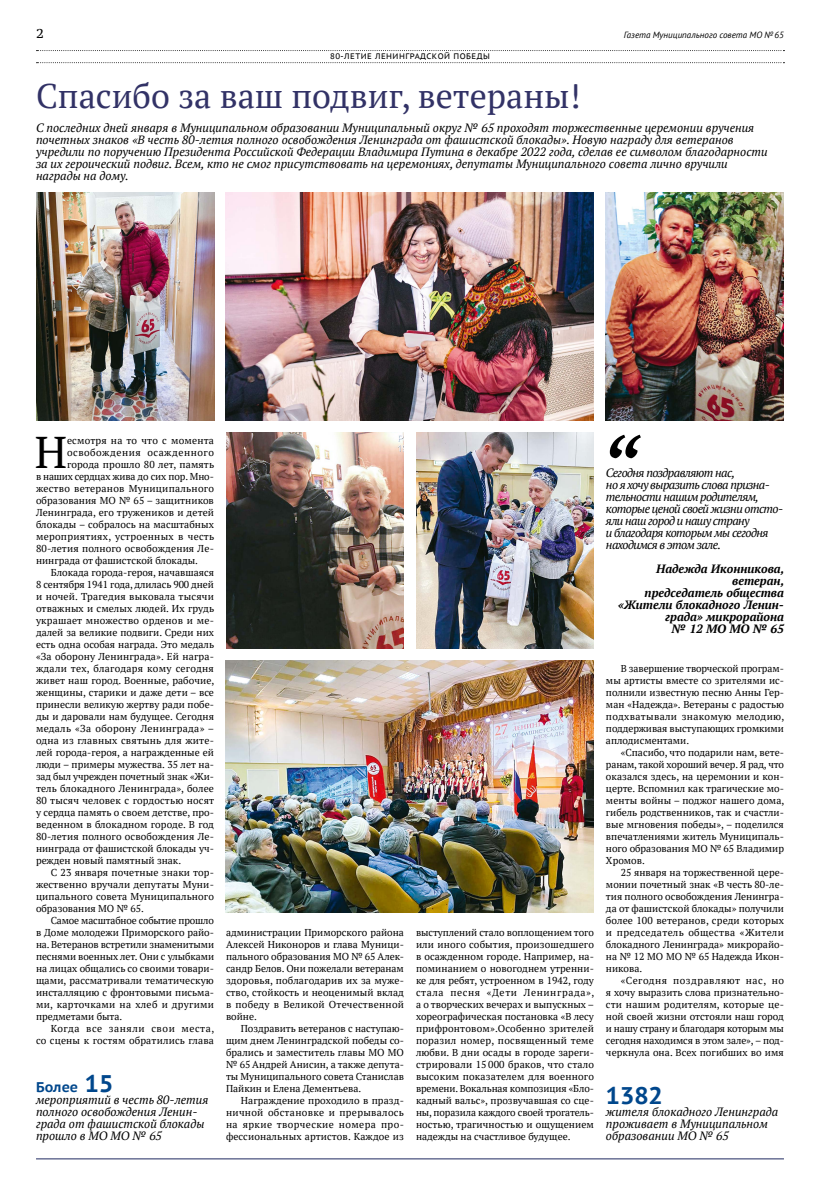
<style>
.page{position:relative;width:820px;height:1191px;background:#fff}
.page>*{position:absolute;margin:0;border:0;box-sizing:border-box;transform-origin:0 0}
.t1{font:44.3px "PT Serif";color:#000}
.t2{font:34px "PT Serif";color:#323266}
.t3{font:700 24px "PT Sans Caption";color:#00478c}
.t4{font:700 14px "PT Sans Caption";color:#00478c}
.t5{font:13px "PT Serif Caption";color:#000}
.t6{font:italic 12px/12px "PT Serif";color:#000}
.t7{font:italic 12px/12px "PT Serif";letter-spacing:-.05em;color:#000}
.t8{font:italic 700 12px/12px "PT Serif";color:#000;text-align:right}
.t9{font:10px/12px "PT Serif";letter-spacing:.005em;color:#000;text-align:justify}
.t10{font:10px "PT Serif";letter-spacing:.025em;color:#000}
.t11{font:10px "PT Serif";letter-spacing:-.015em;color:#000}
.t12{font:10px "PT Serif";letter-spacing:.055em;color:#000}
.t13{font:10px "PT Serif";letter-spacing:.05em;color:#000}
.t14{font:italic 9px "PT Sans";color:#000}
.t15{font:8px "PT Sans Caption";letter-spacing:.06em;color:#000}
.s1{font-size:24px}
</style>
<div class="page">
<hr style="left:36px;top:1158px;width:747px;height:1px;background:#202a60">
<svg style="left:36px;top:50px;width:748px;height:1px"></svg>
<svg style="left:36px;top:62px;width:748px;height:1px"></svg>
<svg style="left:609px;top:435px;width:31px;height:23px"></svg>
<img style="left:226px;top:660px;width:367px;height:252px">
<img style="left:226px;top:432px;width:177px;height:216px">
<img style="left:605px;top:192px;width:178px;height:228px">
<img style="left:226px;top:192px;width:367px;height:228px">
<img style="left:416px;top:432px;width:177px;height:216px">
<img style="left:36px;top:192px;width:178px;height:228px">
<h3 class="t5" style="left:36px;top:25px;width:9px">2</h3>
<p class="t14" style="left:623px;top:29px;width:161px">Газета Муниципального совета МО №65</p>
<p class="t15" style="left:330px;top:51px;width:161px">80-ЛЕТИЕ ЛЕНИНГРАДСКОЙ ПОБЕДЫ</p>
<h2 class="t2" style="left:36px;top:74px;width:546px">Спасибо за ваш подвиг, ветераны!</h2>
<p class="t6" style="left:36px;top:122px;width:732px">С последних дней января в Муниципальном образовании Муниципальный округ № 65 проходят торжественные церемонии вручения почетных знаков «В честь 80-летия полного освобождения Ленинграда от фашистской блокады». Новую награду для ветеранов учредили по поручению Президента Российской Федерации Владимира Путина в декабре 2022 года, сделав ее символом благодарности за их героический подвиг. Всем, кто не смог присутствовать на церемониях, депутаты Муниципального совета лично вручили награды на дому.</p>
<h1 class="t1" style="left:35px;top:424px;width:34px">Н</h1>
<p class="t9" style="left:67px;top:434px;width:148px">есмотря на то что с момента</p>
<p class="t13" style="left:67px;top:446px;width:148px">освобождения осажденного</p>
<p class="t9" style="left:67px;top:458px;width:149px">города прошло 80 лет, память</p>
<p class="t11" style="left:36px;top:470px;width:179px">в наших сердцах жива до сих пор. Мно-</p>
<p class="t10" style="left:36px;top:482px;width:179px">жество ветеранов Муниципального</p>
<p class="t9" style="left:36px;top:494px;width:179px">образования МО № 65 – защитников</p>
<p class="t9" style="left:36px;top:506px;width:179px">Ленинграда, его тружеников и детей</p>
<p class="t9" style="left:36px;top:518px;width:179px">блокады – собралось на масштабных</p>
<p class="t10" style="left:36px;top:530px;width:180px">мероприятиях, устроенных в честь</p>
<p class="t9" style="left:36px;top:542px;width:179px">80-летия полного освобождения Ле-</p>
<p class="t9" style="left:36px;top:554px;width:163px">нинграда от фашистской блокады.</p>
<p class="t9" style="left:51px;top:566px;width:165px">Блокада города-героя, начавшаяся</p>
<p class="t9" style="left:36px;top:578px;width:179px">8 сентября 1941 года, длилась 900 дней</p>
<p class="t9" style="left:36px;top:590px;width:179px">и ночей. Трагедия выковала тысячи</p>
<p class="t9" style="left:36px;top:602px;width:180px">отважных и смелых людей. Их грудь</p>
<p class="t9" style="left:36px;top:614px;width:179px">украшает множество орденов и ме-</p>
<p class="t9" style="left:36px;top:626px;width:179px">далей за великие подвиги. Среди них</p>
<p class="t9" style="left:36px;top:638px;width:179px">есть одна особая награда. Это медаль</p>
<p class="t9" style="left:36px;top:650px;width:179px">«За оборону Ленинграда». Ей награ-</p>
<p class="t10" style="left:36px;top:662px;width:179px">ждали тех, благодаря кому сегодня</p>
<p class="t9" style="left:36px;top:674px;width:180px">живет наш город. Военные, рабочие,</p>
<p class="t9" style="left:36px;top:686px;width:179px">женщины, старики и даже дети – все</p>
<p class="t9" style="left:36px;top:698px;width:179px">принесли великую жертву ради побе-</p>
<p class="t9" style="left:36px;top:710px;width:179px">ды и даровали нам будущее. Сегодня</p>
<p class="t10" style="left:36px;top:722px;width:179px">медаль «За оборону Ленинграда» –</p>
<p class="t9" style="left:36px;top:734px;width:179px">одна из главных святынь для жите-</p>
<p class="t9" style="left:36px;top:746px;width:179px">лей города-героя, а награжденные ей</p>
<p class="t9" style="left:36px;top:758px;width:179px">люди – примеры мужества. 35 лет на-</p>
<p class="t9" style="left:36px;top:770px;width:179px">зад был учрежден почетный знак «Жи-</p>
<p class="t9" style="left:36px;top:782px;width:179px">тель блокадного Ленинграда», более</p>
<p class="t9" style="left:36px;top:794px;width:180px">80 тысяч человек с гордостью носят</p>
<p class="t9" style="left:36px;top:806px;width:179px">у сердца память о своем детстве, про-</p>
<p class="t9" style="left:36px;top:818px;width:179px">веденном в блокадном городе. В год</p>
<p class="t9" style="left:36px;top:830px;width:179px">80‑летия полного освобождения Ле-</p>
<p class="t9" style="left:36px;top:842px;width:179px">нинграда от фашистской блокады уч-</p>
<p class="t9" style="left:36px;top:854px;width:146px">режден новый памятный знак.</p>
<p class="t9" style="left:51px;top:866px;width:165px">С 23 января почетные знаки тор-</p>
<p class="t9" style="left:36px;top:878px;width:179px">жественно вручали депутаты Муни-</p>
<p class="t9" style="left:36px;top:890px;width:179px">ципального совета Муниципального</p>
<p class="t9" style="left:36px;top:902px;width:109px">образования МО № 65.</p>
<p class="t11" style="left:51px;top:914px;width:165px">Самое масштабное событие прошло</p>
<p class="t9" style="left:36px;top:926px;width:179px">в Доме молодежи Приморского райо-</p>
<p class="t9" style="left:36px;top:938px;width:179px">на. Ветеранов встретили знаменитыми</p>
<p class="t9" style="left:36px;top:950px;width:179px">песнями военных лет. Они с улыбками</p>
<p class="t9" style="left:36px;top:962px;width:179px">на лицах общались со своими товари-</p>
<p class="t9" style="left:36px;top:974px;width:179px">щами, рассматривали тематическую</p>
<p class="t9" style="left:36px;top:986px;width:179px">инсталляцию с фронтовыми письма-</p>
<p class="t10" style="left:36px;top:998px;width:179px">ми, карточками на хлеб и другими</p>
<p class="t9" style="left:36px;top:1010px;width:88px">предметами быта.</p>
<p class="t12" style="left:51px;top:1022px;width:165px">Когда все заняли свои места,</p>
<p class="t9" style="left:36px;top:1034px;width:179px">со сцены к гостям обратились глава</p>
<h3 class="t4" style="left:36px;top:1078px;width:79px">Более <span class="s1">15</span></h3>
<p class="t6" style="left:36px;top:1094px;width:174px">мероприятий в честь 80-летия полного освобождения Ленин&shy;града от фашистской блокады прошло в МО МО № 65</p>
<p class="t9" style="left:226px;top:926px;width:179px">администрации Приморского района Алексей Никоноров и глава Муници&shy;пального образования МО № 65 Алек&shy;сандр Белов. Они пожелали ветеранам здоровья, поблагодарив их за муже&shy;ство, стойкость и неоценимый вклад в победу в Великой Отечественной войне.</p>
<p class="t9" style="left:226px;top:1022px;width:179px;text-indent:15px">Поздравить ветеранов с наступаю&shy;щим днем Ленинградской победы со&shy;брались и заместитель главы МО МО № 65 Андрей Анисин, а также депута&shy;ты Муниципального совета Станислав Пайкин и Елена Дементьева.</p>
<p class="t9" style="left:226px;top:1094px;width:179px;text-indent:15px">Награждение проходило в празд&shy;ничной обстановке и прерывалось на яркие творческие номера про&shy;фессиональных артистов. Каждое из</p>
<p class="t7" style="left:605px;top:467px;width:179px">Сегодня поздравляют нас,<br>но я хочу выразить слова призна&shy;тельности нашим родителям, которые ценой своей жизни отсто&shy;яли наш город и нашу страну<br>и благодаря которым мы сегодня находимся в этом зале.</p>
<p class="t8" style="left:617px;top:563px;width:168px">Надежда Иконникова, ветеран,<br>председатель общества «Жители блокадного Ленин&shy;града» микрорайона<br>№ 12 МО МО № 65</p>
<p class="t9" style="left:416px;top:926px;width:180px">выступлений стало воплощением того или иного события, произошедшего в осажденном городе. Например, на&shy;поминанием о новогоднем утренни&shy;ке для ребят, устроенном в 1942, году стала песня «Дети Ленинграда», а о творческих вечерах и выпускных – хореографическая постановка «В лесу прифронтовом».Особенно зрителей поразил номер, посвященный теме любви. В дни осады в городе зареги&shy;стрировали 15 000 браков, что стало высоким показателем для военного времени. Вокальная композиция «Бло&shy;кадный вальс», прозвучавшая со сце&shy;ны, поразила каждого своей трогатель&shy;ностью, трагичностью и ощущением надежды на счастливое будущее.</p>
<p class="t9" style="left:605px;top:662px;width:180px;text-indent:15px">В завершение творческой програм&shy;мы артисты вместе со зрителями ис&shy;полнили известную песню Анны Гер&shy;ман «Надежда». Ветераны с радостью подхватывали знакомую мелодию, поддерживая выступающих громкими аплодисментами.</p>
<p class="t9" style="left:605px;top:746px;width:180px;text-indent:15px">«Спасибо, что подарили нам, вете&shy;ранам, такой хороший вечер. Я рад, что оказался здесь, на церемонии и кон&shy;церте. Вспомнил как трагические мо&shy;менты войны – поджог нашего дома, гибель родственников, так и счастли&shy;вые мгновения победы», – поделился впечатлениями житель Муниципаль&shy;ного образования МО № 65 Владимир Хромов.</p>
<p class="t9" style="left:605px;top:866px;width:179px;text-indent:15px">25 января на торжественной цере&shy;монии почетный знак «В честь 80‑ле&shy;тия полного освобождения Ленингра&shy;да от фашистской блокады» получили более 100 ветеранов, среди которых и председатель общества «Жители блокадного Ленинграда» микрорайо&shy;на № 12 МО МО № 65 Надежда Икон&shy;никова.</p>
<p class="t9" style="left:605px;top:974px;width:179px;text-indent:15px">«Сегодня поздравляют нас, но я хочу выразить слова признательно&shy;сти нашим родителям, которые це&shy;ной своей жизни отстояли наш город и нашу страну и благодаря которым мы сегодня находимся в этом зале», – под&shy;черкнула она. Всех погибших во имя</p>
<h3 class="t3" style="left:605px;top:1080px;width:58px">1382</h3>
<p class="t6" style="left:605px;top:1106px;width:174px">жителя блокадного Ленинграда проживает в Муниципальном образовании МО № 65</p>
</div>
